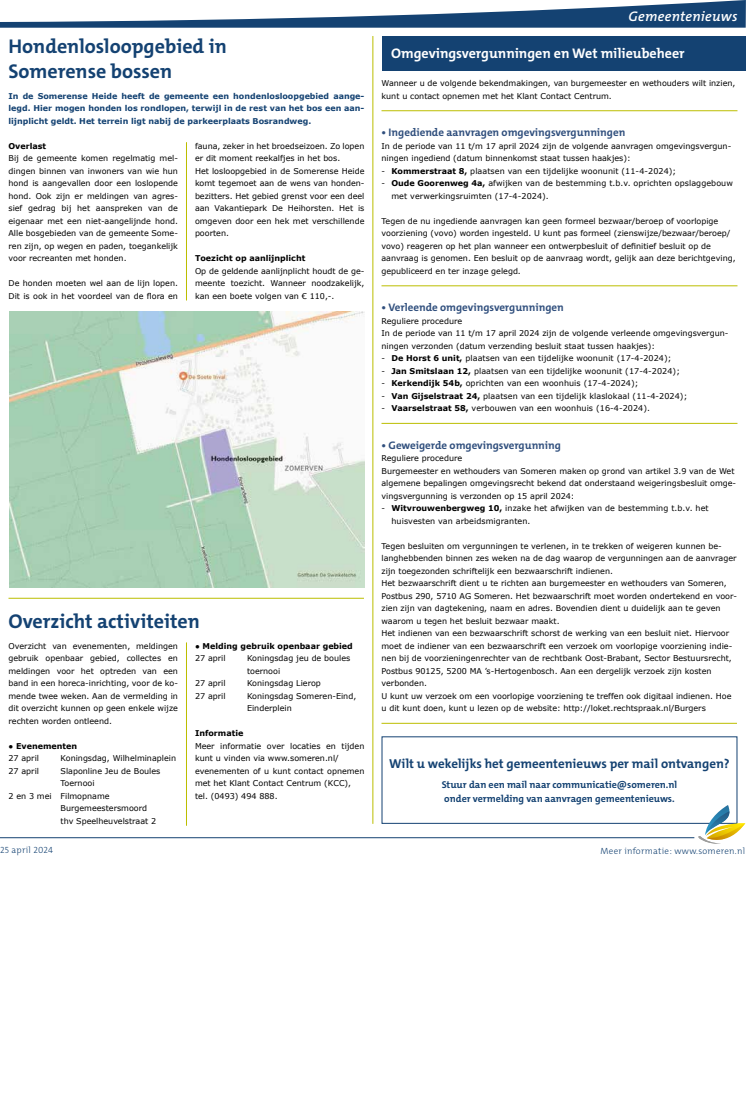
<style>
.page{position:relative;width:746px;height:1106px;background:#fff}
.page>*{position:absolute;margin:0;border:0;box-sizing:border-box;transform-origin:0 0}
.t1{font:700 20px/25px "The Mix";color:#144272}
.t2{font:700 14px "The Mix";color:#fff}
.t3{font:italic 600 14px "The Mix";letter-spacing:.02em;color:#fff}
.t4{font:700 13px "The Mix";color:#144272}
.t5{font:700 11px "The Mix";color:#304f7d}
.t6{font:700 10px/14px "The Mix";color:#144272}
.t7{font:300 9px "The Mix";letter-spacing:.03em;color:#144272}
.t8{font:8px/12.5px "Verdana";color:#000}
.t9{font:700 8px/12.5px "Verdana";color:#144272;text-align:justify}
.t10{font:700 8px "Verdana";color:#000}
.s1{font-weight:700}
</style>
<div class="page">
<svg style="left:0;top:0;width:745px;height:28px"></svg>
<hr style="left:0;top:837px;width:694px;height:1px;background:#144272">
<svg style="left:698px;top:805px;width:47px;height:39px"></svg>
<hr style="left:9px;top:597px;width:355px;height:1px;background:#bcbe00">
<hr style="left:381px;top:722px;width:356px;height:1px;background:#bcbe00">
<div style="left:383px;top:36px;width:363px;height:34px;background:#144272"></div>
<hr style="left:381px;top:110px;width:356px;height:1px;background:#bcbe00">
<hr style="left:381px;top:285px;width:356px;height:1px;background:#bcbe00">
<hr style="left:381px;top:423px;width:356px;height:1px;background:#bcbe00">
<hr style="left:372px;top:36px;width:1px;height:787px;background:#bcbe00">
<hr style="left:186px;top:142px;width:1px;height:158px;background:#bcbe00">
<img style="left:9px;top:311px;width:355px;height:277px">
<hr style="left:186px;top:642px;width:1px;height:183px;background:#bcbe00">
<h1 class="t1" style="left:9px;top:33px;width:220px">Hondenlosloopgebied in<br>Somerense bossen</h1>
<p class="t9" style="left:9px;top:89px;width:357px">In de Somerense Heide heeft de gemeente een hondenlosloopgebied aange&shy;legd. Hier mogen honden los rondlopen, terwijl in de rest van het bos een aan&shy;lijnplicht geldt. Het terrein ligt nabij de parkeerplaats Bosrandweg.</p>
<p class="t10" style="left:9px;top:140px;width:39px">Overlast</p>
<p class="t8" style="left:9px;top:152px;width:171px;text-align:justify">Bij de gemeente komen regelmatig mel&shy;dingen binnen van inwoners van wie hun hond is aangevallen door een loslopende hond. Ook zijn er meldingen van agres&shy;sief gedrag bij het aanspreken van de eigenaar met een niet-aangelijnde hond.<br>Alle bosgebieden van de gemeente Some&shy;ren zijn, op wegen en paden, toegankelijk voor recreanten met honden.</p>
<p class="t8" style="left:9px;top:277px;width:171px">De honden moeten wel aan de lijn lopen.<br>Dit is ook in het voordeel van de flora en</p>
<p class="t8" style="left:195px;top:139px;width:171px">fauna, zeker in het broedseizoen. Zo lopen er dit moment reekalfjes in het bos.<br>Het losloopgebied in de Somerense Heide komt tegemoet aan de wens van honden&shy;bezitters. Het gebied grenst voor een deel aan Vakantiepark De Heihorsten. Het is omgeven door een hek met verschillende poorten.</p>
<p class="t10" style="left:195px;top:253px;width:112px">Toezicht op aanlijnplicht</p>
<p class="t8" style="left:195px;top:264px;width:171px;text-align:justify">Op de geldende aanlijnplicht houdt de ge&shy;meente toezicht. Wanneer noodzakelijk, kan een boete volgen van € 110,-.</p>
<h1 class="t1" style="left:9px;top:608px;width:193px">Overzicht activiteiten</h1>
<p class="t8" style="left:9px;top:639px;width:171px;text-align:justify">Overzicht van evenementen, meldingen gebruik openbaar gebied, collectes en meldingen voor het optreden van een band in een horeca-inrichting, voor de ko&shy;mende twee weken. Aan de vermelding in dit overzicht kunnen op geen enkele wijze rechten worden ontleend.</p>
<p class="t10" style="left:9px;top:740px;width:70px">● Evenementen</p>
<p class="t8" style="left:9px;top:752px;width:32px">27 april</p>
<p class="t8" style="left:61px;top:752px;width:117px">Koningsdag, Wilhelminaplein</p>
<p class="t8" style="left:9px;top:764px;width:32px">27 april</p>
<p class="t8" style="left:61px;top:764px;width:101px">Slaponline Jeu de Boules</p>
<p class="t8" style="left:61px;top:777px;width:36px">Toernooi</p>
<p class="t8" style="left:9px;top:789px;width:103px">2 en 3 mei Filmopname</p>
<p class="t8" style="left:61px;top:802px;width:88px">Burgemeestersmoord</p>
<p class="t8" style="left:61px;top:814px;width:97px">thv Speelheuvelstraat 2</p>
<p class="t10" style="left:195px;top:640px;width:159px">● Melding gebruik openbaar gebied</p>
<p class="t8" style="left:195px;top:652px;width:32px">27 april</p>
<p class="t8" style="left:247px;top:652px;width:105px">Koningsdag jeu de boules toernooi</p>
<p class="t8" style="left:195px;top:677px;width:32px">27 april</p>
<p class="t8" style="left:247px;top:677px;width:75px">Koningsdag Lierop</p>
<p class="t8" style="left:195px;top:689px;width:32px">27 april</p>
<p class="t8" style="left:247px;top:689px;width:111px">Koningsdag Someren-Eind,<br>Einderplein</p>
<p class="t10" style="left:195px;top:728px;width:50px">Informatie</p>
<p class="t8" style="left:195px;top:739px;width:171px">Meer informatie over locaties en tijden kunt u vinden via www.someren.nl/ evenementen of u kunt contact opnemen met het Klant Contact Centrum (KCC), tel. (0493) 494 888.</p>
<h2 class="t3" style="left:628px;top:7px;width:110px">Gemeentenieuws</h2>
<h2 class="t2" style="left:391px;top:44px;width:295px">Omgevingsvergunningen en Wet milieubeheer</h2>
<p class="t8" style="left:381px;top:77px;width:355px">Wanneer u de volgende bekendmakingen, van burgemeester en wethouders wilt inzien, kunt u contact opnemen met het Klant Contact Centrum.</p>
<h3 class="t5" style="left:381px;top:125px;width:245px">• Ingediende aanvragen omgevingsvergunningen</h3>
<p class="t8" style="left:381px;top:139px;width:351px">In de periode van 11 t/m 17 april 2024 zijn de volgende aanvragen omgevingsvergun&shy;ningen ingediend (datum binnenkomst staat tussen haakjes):</p>
<p class="t8" style="left:381px;top:164px;width:296px">- <span class="s1">Kommerstraat 8,</span> plaatsen van een tijdelijke woonunit (11-4-2024);</p>
<p class="t8" style="left:391px;top:177px;width:343px;text-indent:-10px">- <span class="s1">Oude Goorenweg 4a,</span> afwijken van de bestemming t.b.v. oprichten opslaggebouw met verwerkingsruimten (17-4-2024).</p>
<p class="t8" style="left:381px;top:214px;width:355px">Tegen de nu ingediende aanvragen kan geen formeel bezwaar/beroep of voorlopige voorziening (vovo) worden ingesteld. U kunt pas formeel (zienswijze/bezwaar/beroep/ vovo) reageren op het plan wanneer een ontwerpbesluit of definitief besluit op de aanvraag is genomen. Een besluit op de aanvraag wordt, gelijk aan deze berichtgeving, gepubliceerd en ter inzage gelegd.</p>
<h3 class="t5" style="left:381px;top:300px;width:184px">• Verleende omgevingsvergunningen</h3>
<p class="t8" style="left:381px;top:314px;width:348px">Reguliere procedure<br>In de periode van 11 t/m 17 april 2024 zijn de volgende verleende omgevingsvergun&shy;ningen verzonden (datum verzending besluit staat tussen haakjes):</p>
<p class="t8" style="left:381px;top:352px;width:291px">- <span class="s1">De Horst 6 unit,</span> plaatsen van een tijdelijke woonunit (17-4-2024);</p>
<p class="t8" style="left:381px;top:364px;width:300px">- <span class="s1">Jan Smitslaan 12,</span> plaatsen van een tijdelijke woonunit (17-4-2024);</p>
<p class="t8" style="left:381px;top:377px;width:258px">- <span class="s1">Kerkendijk 54b,</span> oprichten van een woonhuis (17-4-2024);</p>
<p class="t8" style="left:381px;top:389px;width:307px">- <span class="s1">Van Gijselstraat 24,</span> plaatsen van een tijdelijk klaslokaal (11-4-2024);</p>
<p class="t8" style="left:381px;top:402px;width:270px">- <span class="s1">Vaarselstraat 58,</span> verbouwen van een woonhuis (16-4-2024).</p>
<h3 class="t5" style="left:381px;top:438px;width:181px">• Geweigerde omgevingsvergunning</h3>
<p class="t8" style="left:381px;top:452px;width:356px">Reguliere procedure<br>Burgemeester en wethouders van Someren maken op grond van artikel 3.9 van de Wet algemene bepalingen omgevingsrecht bekend dat onderstaand weigeringsbesluit omge&shy;vingsvergunning is verzonden op 15 april 2024:</p>
<p class="t8" style="left:391px;top:502px;width:319px;text-indent:-10px">- <span class="s1">Witvrouwenbergweg 10,</span> inzake het afwijken van de bestemming t.b.v. het huisvesten van arbeidsmigranten.</p>
<p class="t8" style="left:381px;top:539px;width:357px">Tegen besluiten om vergunningen te verlenen, in te trekken of weigeren kunnen be&shy;langhebbenden binnen zes weken na de dag waarop de vergunningen aan de aanvrager zijn toegezonden schriftelijk een bezwaarschrift indienen.<br>Het bezwaarschrift dient u te richten aan burgemeester en wethouders van Someren, Postbus 290, 5710 AG Someren. Het bezwaarschrift moet worden ondertekend en voor&shy;zien zijn van dagtekening, naam en adres. Bovendien dient u duidelijk aan te geven waarom u tegen het besluit bezwaar maakt.<br>Het indienen van een bezwaarschrift schorst de werking van een besluit niet. Hiervoor moet de indiener van een bezwaarschrift een verzoek om voorlopige voorziening indie&shy;nen bij de voorzieningenrechter van de rechtbank Oost-Brabant, Sector Bestuursrecht, Postbus 90125, 5200 MA ’s-Hertogenbosch. Aan een dergelijk verzoek zijn kosten verbonden.<br>U kunt uw verzoek om een voorlopige voorziening te treffen ook digitaal indienen. Hoe u dit kunt doen, kunt u lezen op de website: http://loket.rechtspraak.nl/Burgers</p>
<h3 class="t4" style="left:389px;top:755px;width:342px">Wilt u wekelijks het gemeentenieuws per mail ontvangen?</h3>
<p class="t6" style="left:441px;top:777px;width:237px">Stuur dan een mail naar communicatie@someren.nl onder vermelding van aanvragen gemeentenieuws.</p>
<p class="t7" style="left:0;top:844px;width:54px">25 april 2024</p>
<p class="t7" style="left:600px;top:844px;width:146px">Meer informatie: www.someren.nl</p>
</div>
